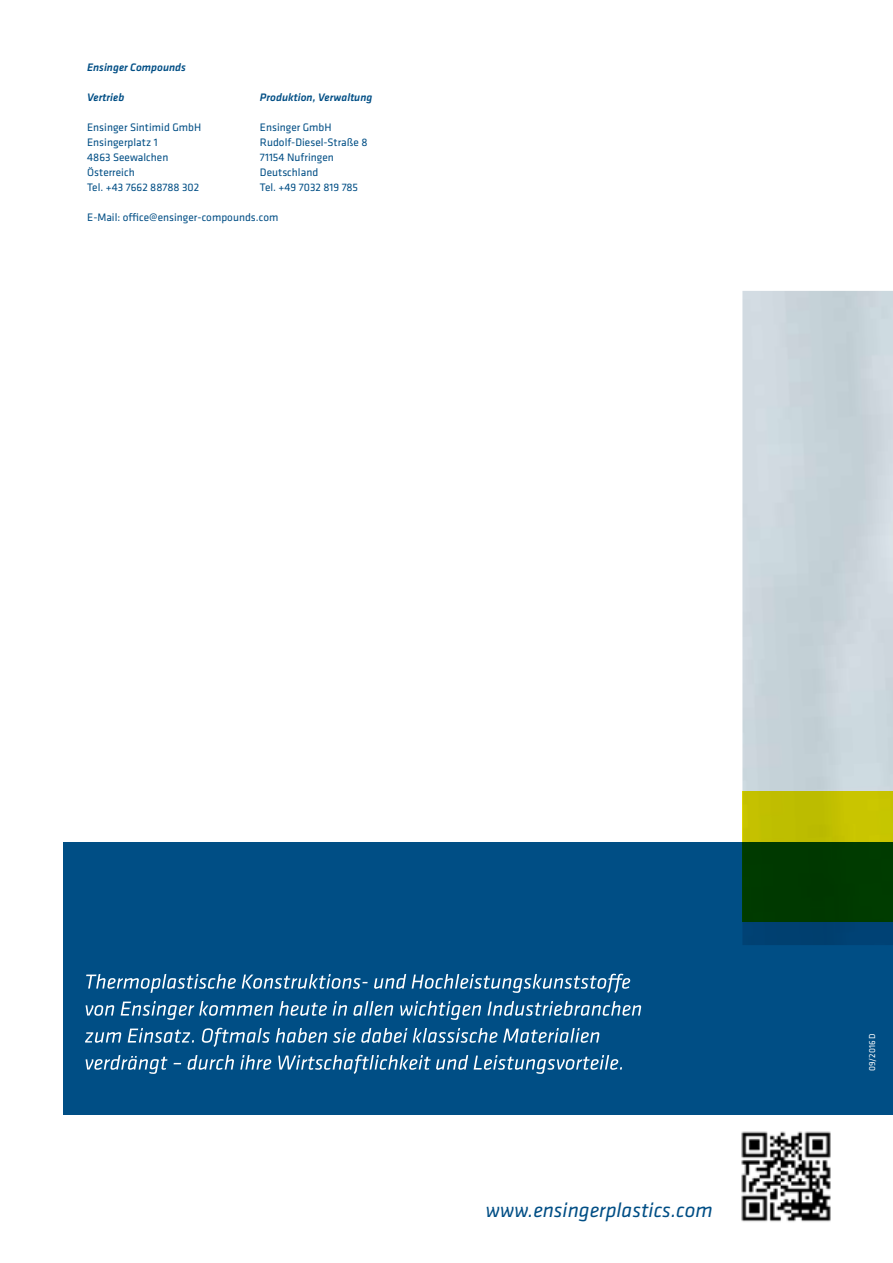
<style>
.page{position:relative;width:893px;height:1263px;background:#fff}
.page>*{position:absolute;margin:0;border:0;box-sizing:border-box;transform-origin:0 0}
.t1{font:italic 21px "Klavika";color:#004e85}
.t2{font:11.25px/15px "Klavika";letter-spacing:.005em;color:#004e85}
.t3{font:italic 500 11.25px "Klavika";letter-spacing:.005em;color:#004e85}
.t4{font:9px "Klavika";letter-spacing:.005em;color:#fff}
</style>
<div class="page">
<div style="left:63px;top:842px;width:830px;height:272px;background:#004e85"></div>
<img style="left:742px;top:291px;width:151px;height:654px">
<svg style="left:86px;top:1055px;width:536px;height:19px"></svg>
<svg style="left:85px;top:1028px;width:514px;height:19px"></svg>
<svg style="left:86px;top:1001px;width:555px;height:19px"></svg>
<svg style="left:86px;top:974px;width:544px;height:19px"></svg>
<img style="left:741px;top:1131px;width:90px;height:91px">
<p class="t3" style="left:87px;top:60px;width:100px">Ensinger Compounds</p>
<p class="t3" style="left:87px;top:90px;width:39px">Vertrieb</p>
<p class="t2" style="left:87px;top:120px;width:116px">Ensinger Sintimid GmbH<br>Ensingerplatz 1<br>4863 Seewalchen<br>Österreich<br>Tel. +43 7662 88788 302</p>
<p class="t2" style="left:87px;top:210px;width:193px">E-Mail: office@ensinger-compounds.com</p>
<p class="t3" style="left:260px;top:90px;width:114px">Produktion, Verwaltung</p>
<p class="t2" style="left:260px;top:120px;width:109px">Ensinger GmbH<br>Rudolf-Diesel-Straße 8<br>71154 Nufringen<br>Deutschland<br>Tel. +49 7032 819 785</p>
<h1 class="t1" style="left:485px;top:1197px;width:229px">www.ensingerplastics.com</h1>
<p class="t4" style="left:866px;top:1071px;width:39px;rotate:-90deg">09/2016 D</p>
</div>
